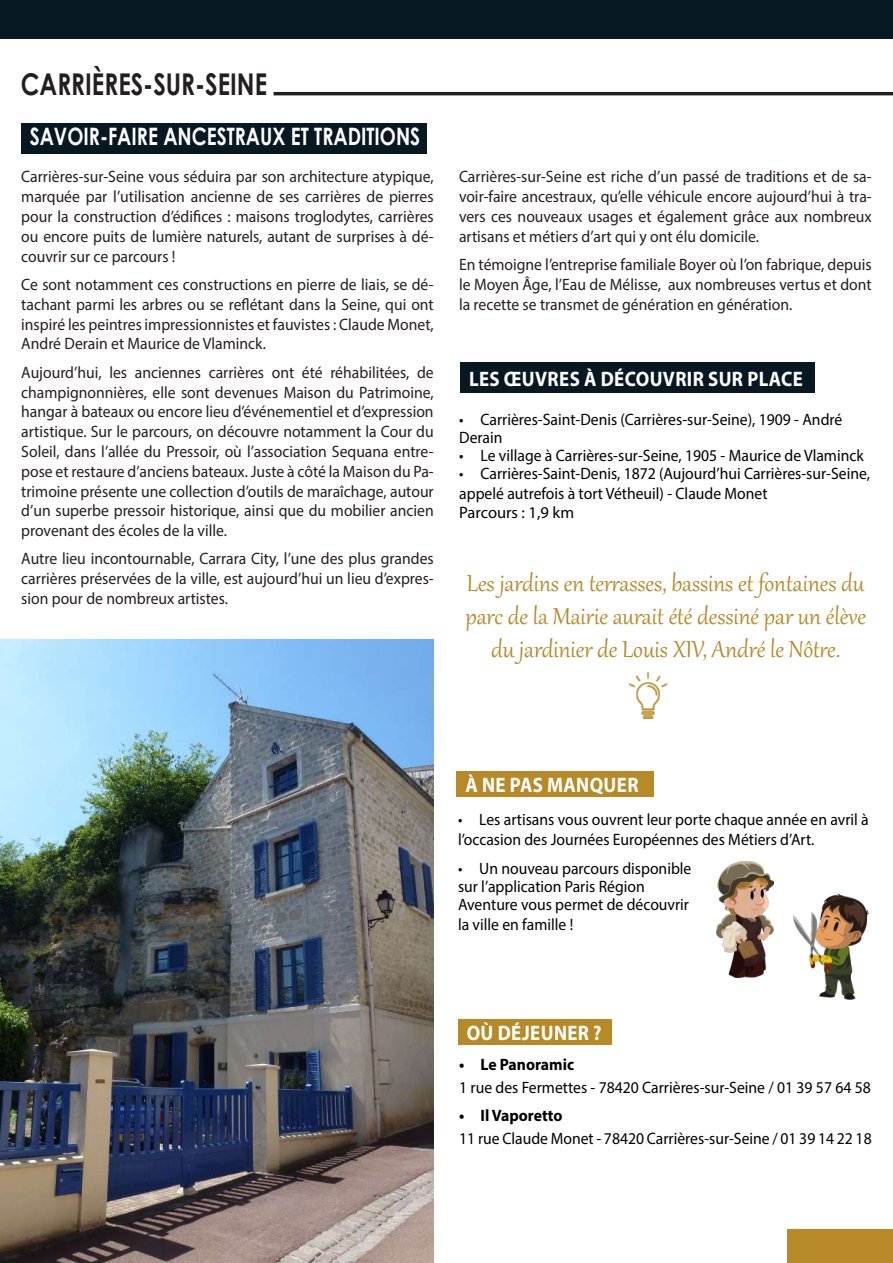
<style>
.page{position:relative;width:893px;height:1263px;background:#fff}
.page>*{position:absolute;margin:0;border:0;box-sizing:border-box;transform-origin:0 0}
.t1{font:700 30px "Century Gothic";color:#231f20;scale:.8 1}
.t2{font:28.5px/33px "Gabriola";color:#b78927;text-align:center}
.t3{font:700 24px "Century Gothic";color:#fff;scale:.8 1}
.t4{font:700 21px "Myriad Pro";letter-spacing:.02em;color:#fff;scale:.9 1}
.t5{font:16.5px/19.8px "Myriad Pro";color:#231e1f;text-align:justify;scale:.95 1}
.t6{font:16.5px/18px "Myriad Pro";color:#000002;scale:.95 1}
.t7{font:700 16.5px "Myriad Pro";color:#000002;scale:.95 1}
.t8{font:16.5px "Myriad Pro";color:#000002}
</style>
<div class="page">
<div style="left:0;top:0;width:893px;height:38px;background:#071822"></div>
<hr style="left:274px;top:92px;width:619px;height:3px;background:#231f20">
<div style="left:457px;top:771px;width:197px;height:25px;background:#b78927"></div>
<div style="left:458px;top:1020px;width:153px;height:25px;background:#b78927"></div>
<div style="left:21px;top:123px;width:406px;height:30px;background:#071822"></div>
<img style="left:0;top:639px;width:434px;height:624px">
<div style="left:460px;top:363px;width:355px;height:30px;background:#071822"></div>
<img style="left:793px;top:894px;width:76px;height:105px">
<img style="left:716px;top:861px;width:58px;height:116px">
<img style="left:628px;top:673px;width:40px;height:45px">
<div style="left:788px;top:1230px;width:105px;height:33px;background:#b78927"></div>
<h1 class="t1" style="left:21px;top:62px;width:309px">CARRIÈRES-SUR-SEINE</h1>
<h3 class="t3" style="left:30px;top:119px;width:490px">SAVOIR-FAIRE ANCESTRAUX ET TRADITIONS</h3>
<p class="t5" style="left:21px;top:167px;width:436px">Carrières-sur-Seine vous séduira par son architecture atypique, marquée par l’utilisation ancienne de ses carrières de pierres pour la construction d’édifices : maisons troglodytes, carrières ou encore puits de lumière naturels, autant de surprises à dé&shy;couvrir sur ce parcours !</p>
<p class="t5" style="left:21px;top:274px;width:436px">Ce sont notamment ces constructions en pierre de liais, se dé&shy;tachant parmi les arbres ou se reflétant dans la Seine, qui ont inspiré les peintres impressionnistes et fauvistes : Claude Monet, André Derain et Maurice de Vlaminck.</p>
<p class="t5" style="left:21px;top:362px;width:436px">Aujourd’hui, les anciennes carrières ont été réhabilitées, de champignonnières, elle sont devenues Maison du Patrimoine, hangar à bateaux ou encore lieu d’événementiel et d’expression artistique. Sur le parcours, on découvre notamment la Cour du Soleil, dans l’allée du Pressoir, où l’association Sequana entre&shy;pose et restaure d’anciens bateaux. Juste à côté la Maison du Pa&shy;trimoine présente une collection d’outils de maraîchage, autour d’un superbe pressoir historique, ainsi que du mobilier ancien provenant des écoles de la ville.</p>
<p class="t5" style="left:21px;top:549px;width:436px">Autre lieu incontournable, Carrara City, l’une des plus grandes carrières préservées de la ville, est aujourd’hui un lieu d’expres&shy;sion pour de nombreux artistes.</p>
<p class="t5" style="left:459px;top:167px;width:436px">Carrières-sur-Seine est riche d’un passé de traditions et de sa&shy;voir-faire ancestraux, qu’elle véhicule encore aujourd’hui à tra&shy;vers ces nouveaux usages et également grâce aux nombreux artisans et métiers d’art qui y ont élu domicile.</p>
<p class="t5" style="left:459px;top:254px;width:436px">En témoigne l’entreprise familiale Boyer où l’on fabrique, depuis le Moyen Âge, l’Eau de Mélisse, aux nombreuses vertus et dont la recette se transmet de génération en génération.</p>
<p class="t4" style="left:469px;top:365px;width:372px">LES ŒUVRES À DÉCOUVRIR SUR PLACE</p>
<p class="t6" style="left:459px;top:411px;width:405px">• Carrières-Saint-Denis (Carrières-sur-Seine), 1909 - André<br>Derain</p>
<p class="t6" style="left:459px;top:447px;width:427px">• Le village à Carrières-sur-Seine, 1905 - Maurice de Vlaminck</p>
<p class="t6" style="left:459px;top:464px;width:434px;line-height:19.8px">• Carrières-Saint-Denis, 1872 (Aujourd’hui Carrières-sur-Seine, appelé autrefois à tort Vétheuil) - Claude Monet</p>
<p class="t8" style="left:459px;top:502px;width:116px">Parcours : 1,9 km</p>
<h2 class="t2" style="left:465px;top:565px;width:402px">Les jardins en terrasses, bassins et fontaines du parc de la Mairie aurait été dessiné par un élève du jardinier de Louis XIV, André le Nôtre.</h2>
<p class="t4" style="left:465px;top:771px;width:194px">À NE PAS MANQUER</p>
<p class="t6" style="left:458px;top:810px;width:434px;line-height:19.8px">• Les artisans vous ouvrent leur porte chaque année en avril à l’occasion des Journées Européennes des Métiers d’Art.</p>
<p class="t6" style="left:458px;top:859px;width:247px">• Un nouveau parcours disponible sur l’application Paris Région<br>Aventure vous permet de découvrir</p>
<p class="t6" style="left:458px;top:915px;width:123px">la ville en famille !</p>
<p class="t4" style="left:467px;top:1019px;width:151px">OÙ DÉJEUNER ?</p>
<p class="t7" style="left:459px;top:1054px;width:122px">• Le Panoramic</p>
<p class="t6" style="left:459px;top:1078px;width:435px">1 rue des Fermettes - 78420 Carrières-sur-Seine / 01 39 57 64 58</p>
<p class="t7" style="left:459px;top:1105px;width:110px">• Il Vaporetto</p>
<p class="t6" style="left:459px;top:1129px;width:436px">11 rue Claude Monet - 78420 Carrières-sur-Seine / 01 39 14 22 18</p>
</div>
